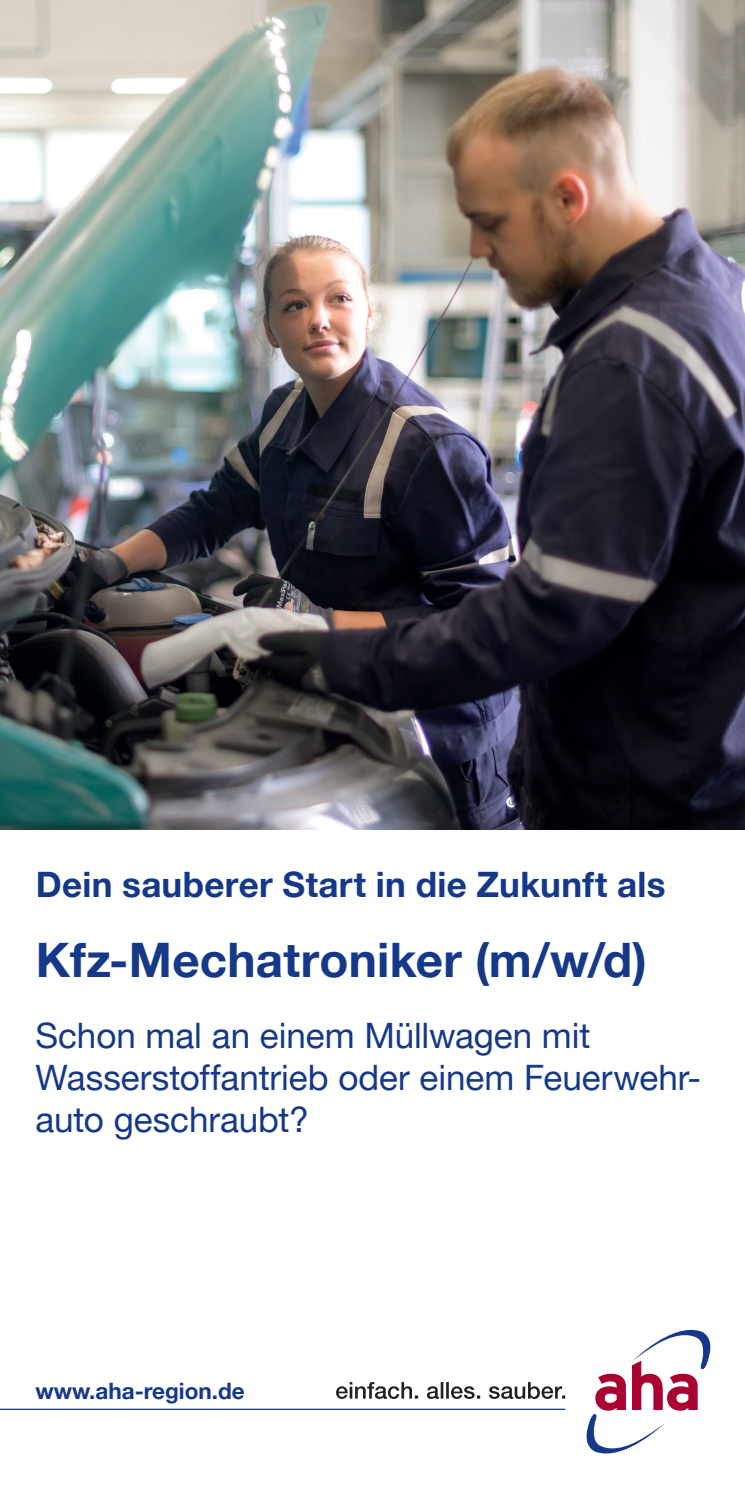
<style>
.page{position:relative;width:745px;height:1489px;background:#fff}
.page>*{position:absolute;margin:0;border:0;box-sizing:border-box;transform-origin:0 0}
.t1{font:700 47.5px "Helvetica Neue LT Pro";letter-spacing:.005em;color:#153889}
.t2{font:35px/42px "Helvetica Neue LT Pro";color:#153889}
.t3{font:700 35px "Helvetica Neue LT Pro";letter-spacing:.01em;color:#153889}
.Headline{font:700 22.5px "Helvetica Neue LT Pro";color:#153889}
</style>
<div class="page">
<svg style="left:336px;top:1382px;width:229px;height:16px"></svg>
<svg style="left:586px;top:1329px;width:125px;height:125px"></svg>
<hr style="left:0;top:1408px;width:565px;height:1px;background:#153889">
<img style="left:0;top:0;width:744px;height:829px">
<p class="t3" style="left:36px;top:863px;width:631px">Dein sauberer Start in die Zukunft als</p>
<p class="t1" style="left:36px;top:930px;width:612px">Kfz-Mechatroniker (m/w/d)</p>
<p class="t2" style="left:35px;top:1013px;width:666px">Schon mal an einem Müllwagen mit<br>Wasserstoffantrieb oder einem Feuerwehr&shy;auto geschraubt?</p>
<p class="Headline" style="left:35px;top:1376px;width:211px">www.aha-region.de</p>
</div>
